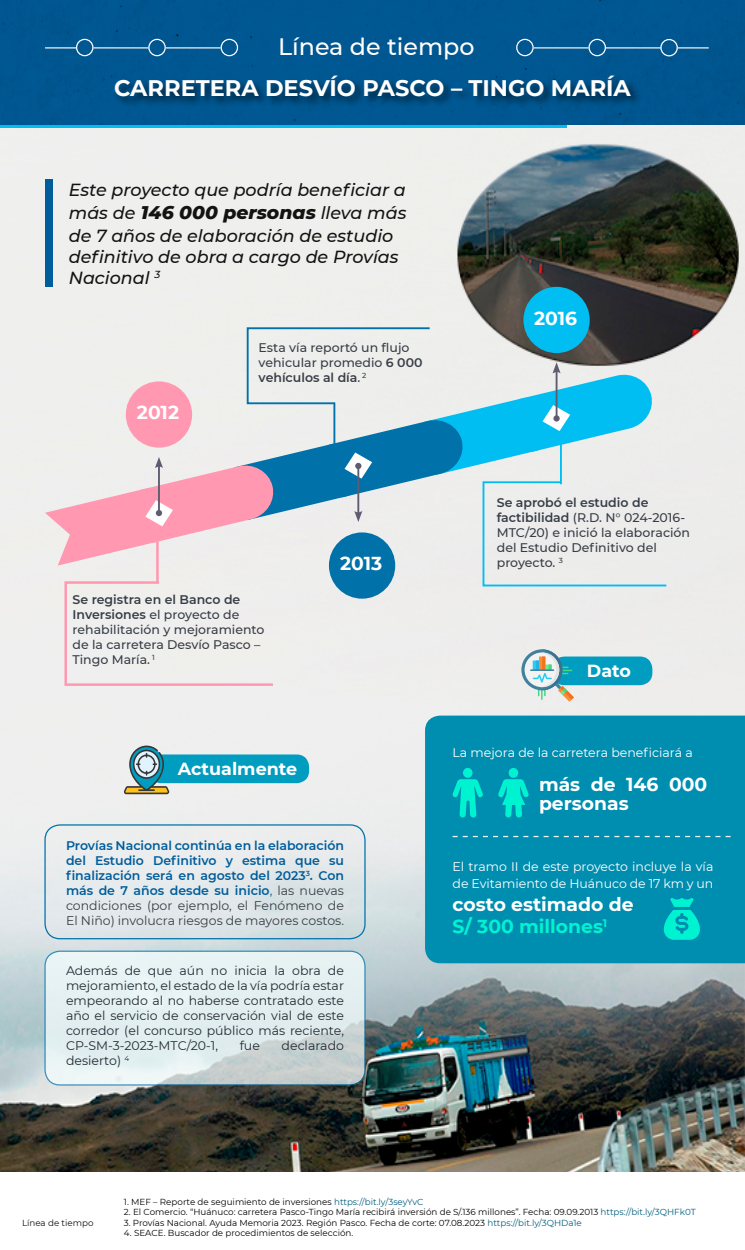
<style>
.page{position:relative;width:745px;height:1250px;background:#fff}
.page>*{position:absolute;margin:0;border:0;box-sizing:border-box;transform-origin:0 0}
.t1{font:500 23.75px "Montserrat";color:#fff}
.t2{font:700 22.5px "Montserrat";color:#fff}
.t3{font:700 18.75px/22.5px "Montserrat";color:#fff}
.t4{font:italic 800 18.75px "Montserrat";color:#131313}
.t5{font:italic 500 17.5px/21px "Montserrat";color:#131313}
.t6{font:700 17.5px "Montserrat";color:#fff}
.t7{font:500 12.5px/15px "Montserrat";color:#383e47}
.t8{font:12.5px/15px "Montserrat";color:#232a33;text-align:justify}
.t9{font:600 12.5px/15px "Montserrat";color:#005d9b;text-align:justify}
.t10{font:12.5px/17.5px "Montserrat";color:#fff}
.t11{font:8.75px "Montserrat";color:#000}
.t12{font:8.75px "Montserrat";color:#0f120e}
.s1{font-weight:500;font-size:17.5px}
.s2{font-weight:600}
.s3{font-weight:400}
.s4{font-weight:400;color:#383e47}
.s5{color:#00f3d1}
.s6{color:#005e7f}
</style>
<div class="page">
<img style="left:0;top:125px;width:744px;height:1046px">
<div style="left:45px;top:180px;width:7px;height:107px;background:#005d9b"></div>
<div style="left:523px;top:287px;width:66px;height:66px;background:#00bef2;border-radius:50%"></div>
<div style="left:44px;top:824px;width:321px;height:115px;border:1px solid #0071a9;border-radius:15px"></div>
<svg style="left:45px;top:951px;width:320px;height:134px;background:#dfeaeb"></svg>
<div style="left:44px;top:951px;width:321px;height:135px;border:1px solid #0071a9;border-radius:15px"></div>
<div style="left:425px;top:716px;width:319px;height:247px;background:#008eb0"></div>
<div style="left:149px;top:754px;width:160px;height:29px;background:#009dc0;border-radius:12px"></div>
<svg style="left:123px;top:746px;width:46px;height:48px"></svg>
<div style="left:462px;top:768px;width:10px;height:10px;background:#00f3d1;border-radius:50%"></div>
<svg style="left:452px;top:779px;width:30px;height:38px"></svg>
<div style="left:508px;top:768px;width:10px;height:10px;background:#00f3d1;border-radius:50%"></div>
<svg style="left:497px;top:779px;width:31px;height:38px"></svg>
<svg style="left:452px;top:836px;width:278px;height:1px"></svg>
<svg style="left:663px;top:898px;width:36px;height:42px;background:#00cbc3"></svg>
<svg style="left:45px;top:326px;width:622px;height:376px;background:#cdd9e0"></svg>
<hr style="left:0;top:126px;width:566px;height:2px;background:#00bef2">
<div style="left:0;top:0;width:744px;height:125px;background:#005791"></div>
<hr style="left:166px;top:47px;width:54px;height:2px;background:#fff">
<hr style="left:45px;top:47px;width:31px;height:2px;background:#fff">
<hr style="left:93px;top:47px;width:55px;height:2px;background:#fff">
<hr style="left:533px;top:47px;width:55px;height:2px;background:#fff">
<div style="left:76px;top:39px;width:17px;height:17px;border:1px solid #fff;border-radius:50%"></div>
<div style="left:148px;top:39px;width:18px;height:17px;border:1px solid #fff;border-radius:50%"></div>
<div style="left:588px;top:39px;width:17px;height:17px;border:1px solid #fff;border-radius:50%"></div>
<div style="left:220px;top:39px;width:18px;height:17px;border:1px solid #fff;border-radius:50%"></div>
<div style="left:516px;top:39px;width:17px;height:17px;border:1px solid #fff;border-radius:50%"></div>
<div style="left:113px;top:74px;width:527px;height:33px;background:#000;opacity:.58"></div>
<hr style="left:605px;top:47px;width:55px;height:2px;background:#fff">
<hr style="left:677px;top:47px;width:31px;height:2px;background:#fff">
<div style="left:660px;top:39px;width:17px;height:17px;border:1px solid #fff;border-radius:50%"></div>
<h1 class="t1" style="left:278px;top:30px;width:198px">Línea de tiempo</h1>
<h2 class="t2" style="left:114px;top:72px;width:518px">CARRETERA DESVÍO PASCO – TINGO MARÍA</h2>
<h3 class="t5" style="left:69px;top:179px;width:338px">Este proyecto que podría beneficiar a</h3>
<h3 class="t4" style="left:69px;top:199px;width:339px"><span class="s1">más de</span> 146 000 personas <span class="s1">lleva más</span></h3>
<h3 class="t5" style="left:69px;top:224px;width:331px">de 7 años de elaboración de estudio definitivo de obra a cargo de Provías<br>Nacional <sup>3</sup></h3>
<h3 class="t3" style="left:137px;top:401px;width:44px">2012</h3>
<h3 class="t7" style="left:258px;top:340px;width:165px">Esta vía reportó un flujo vehicular promedio <span class="s2">6 000 vehículos al día</span>. <sup>2</sup></h3>
<h3 class="t3" style="left:533px;top:306px;width:44px">2016</h3>
<h3 class="t7" style="left:73px;top:592px;width:193px"><span class="s2">Se registra en el Banco de<br>Inversiones</span> el proyecto de rehabilitación y mejoramiento de la carretera Desvío Pasco –<br>Tingo María. <sup>1</sup></h3>
<h3 class="t6" style="left:178px;top:756px;width:121px">Actualmente</h3>
<h3 class="t3" style="left:340px;top:552px;width:44px">2013</h3>
<p class="t9" style="left:66px;top:837px;width:279px">Provías Nacional continúa en la elaboración del Estudio Definitivo y estima que su finalización será en agosto del 2023<sup>3</sup>. Con más de 7 años desde su inicio<span class="s3">,</span> <span class="s4">las nuevas condiciones (por ejemplo, el Fenómeno de El Niño) involucra riesgos de mayores costos.</span></p>
<p class="t8" style="left:66px;top:963px;width:279px">Además de que aún no inicia la obra de mejoramiento, el estado de la vía podría estar empeorando al no haberse contratado este año el servicio de conservación vial de este corredor (el concurso público más reciente, CP-SM-3-2023-MTC/20-1,</p>
<h3 class="t8" style="left:239px;top:1038px;width:22px">fue</h3>
<h3 class="t8" style="left:281px;top:1038px;width:64px">declarado</h3>
<h3 class="t8" style="left:66px;top:1053px;width:65px">desierto) <sup>4</sup></h3>
<h3 class="t7" style="left:496px;top:495px;width:195px"><span class="s2">Se aprobó el estudio de factibilidad</span> (R.D. N° 024-2016-<br>MTC/20) e inició la elaboración del Estudio Definitivo del proyecto. <sup>3</sup></h3>
<h3 class="t6" style="left:586px;top:658px;width:46px">Dato</h3>
<h3 class="t10" style="left:452px;top:743px;width:242px">La mejora de la carretera beneficiará a</h3>
<h3 class="t3" style="left:538px;top:774px;width:170px;line-height:18.8px">más de 146 000 personas</h3>
<h3 class="t10" style="left:452px;top:857px;width:262px">El tramo II de este proyecto incluye la vía de Evitamiento de Huánuco de 17 km y un</h3>
<h3 class="t3" style="left:452px;top:892px;width:182px">costo estimado de<br><span class="s5">S/ 300 millones</span><sup>1</sup></h3>
<p class="t12" style="left:22px;top:1217px;width:73px">Línea de tiempo</p>
<p class="t11" style="left:124px;top:1196px;width:301px">1. MEF – Reporte de seguimiento de inversiones <span class="s6">https://bit.ly/3seyYvC</span></p>
<p class="t11" style="left:124px;top:1206px;width:573px">2. El Comercio. “Huánuco: carretera Pasco-Tingo María recibirá inversión de S/.136 millones”. Fecha: 09.09.2013 <span class="s6">https://bit.ly/3QHFk0T</span></p>
<p class="t11" style="left:124px;top:1217px;width:459px">3. Provías Nacional. Ayuda Memoria 2023. Región Pasco. Fecha de corte: 07.08.2023 <span class="s6">https://bit.ly/3QHDa1e</span></p>
<p class="t11" style="left:124px;top:1227px;width:231px">4. SEACE. Buscador de procedimientos de selección.</p>
</div>
